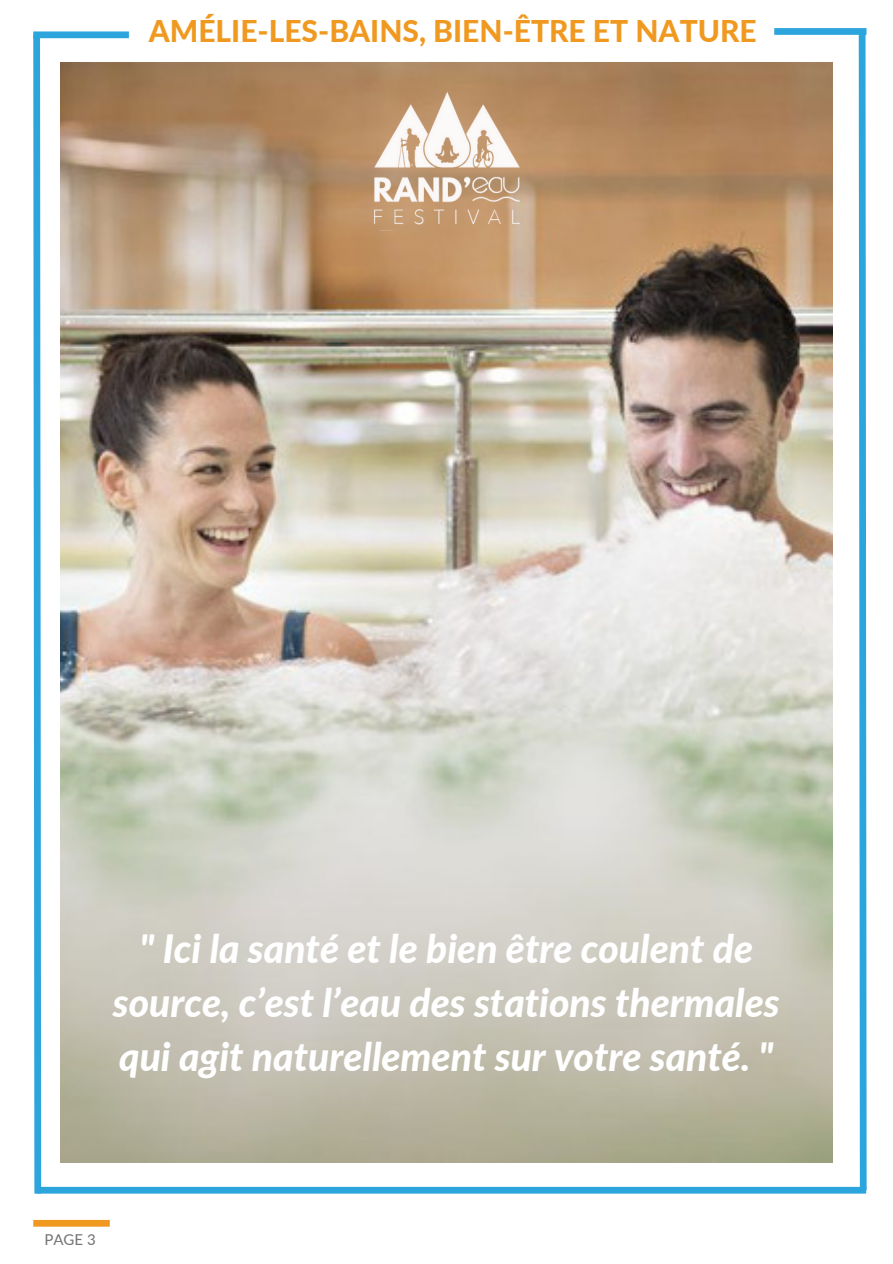
<style>
.page{position:relative;width:893px;height:1264px;background:#fff}
.page>*{position:absolute;margin:0;border:0;box-sizing:border-box;transform-origin:0 0}
.t1{font:italic 800 39px/54px "Lato";color:#fff;text-align:center}
.t2{font:800 30px "Lato";color:#f09920}
.t3{font:15px "Lato";color:#737373}
</style>
<div class="page">
<img style="left:61px;top:62px;width:771px;height:1100px">
<div style="left:37px;top:1186px;width:829px;height:7px;background:#2ca4dc"></div>
<svg style="left:33px;top:38px;width:12px;height:1156px"></svg>
<svg style="left:855px;top:28px;width:12px;height:1166px"></svg>
<div style="left:33px;top:31px;width:96px;height:7px;background:#2ca4dc"></div>
<div style="left:774px;top:28px;width:92px;height:7px;background:#2ca4dc"></div>
<img style="left:361px;top:89px;width:170px;height:142px">
<div style="left:33px;top:1219px;width:77px;height:7px;background:#f09920"></div>
<p class="t2" style="left:149px;top:13px;width:609px">AMÉLIE-LES-BAINS, BIEN-ÊTRE ET NATURE</p>
<p class="t1" style="left:113px;top:920px;width:668px">" Ici la santé et le bien être coulent de source, c’est l’eau des stations thermales qui agit naturellement sur votre santé. "</p>
<p class="t3" style="left:44px;top:1230px;width:53px">PAGE 3</p>
</div>
